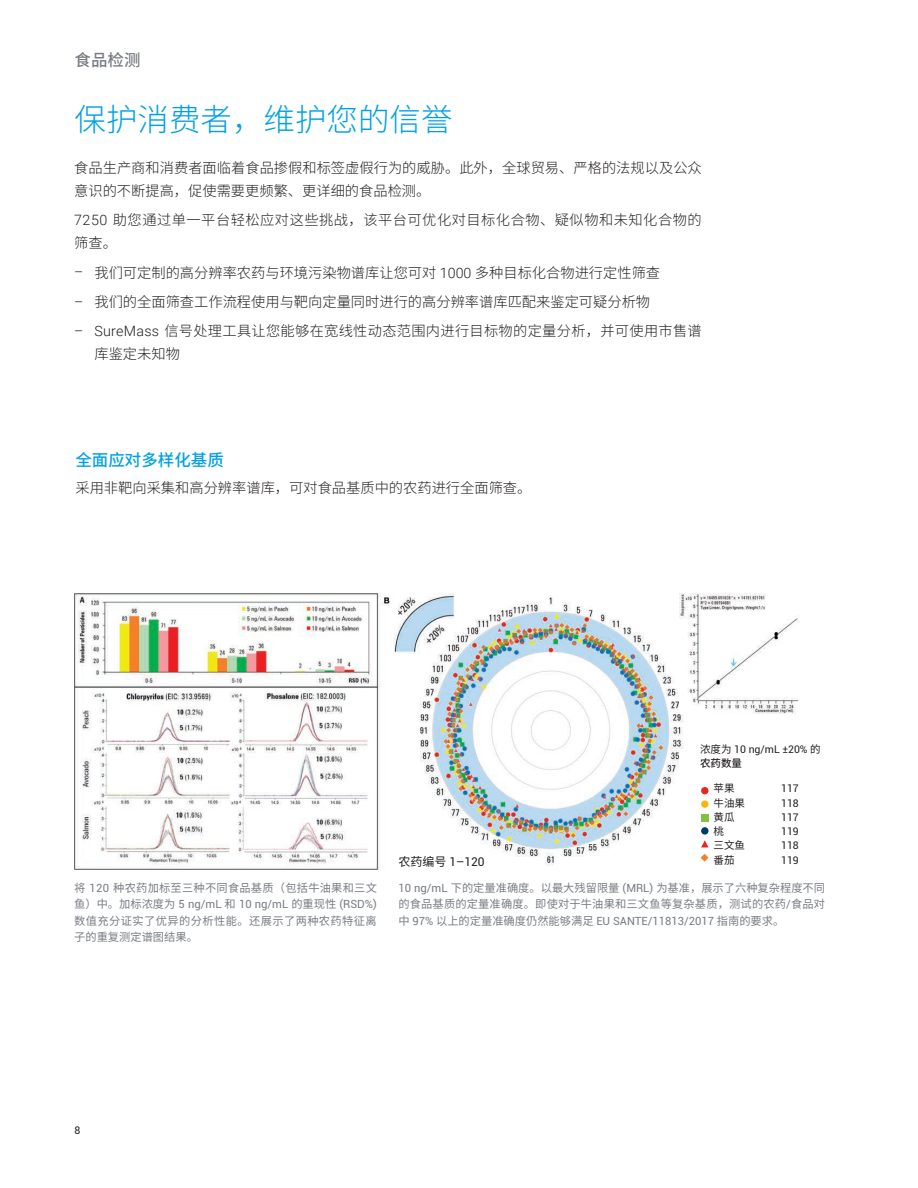
<style>
.page{position:relative;width:918px;height:1188px;background:#fff}
.page>*{position:absolute;margin:0;border:0;box-sizing:border-box;transform-origin:0 0}
.t1{font:300 31.5px "Noto Sans CJ Ksc";color:#00a1e3}
.t2{font:500 16.5px "Noto Sans CJ Ksc";color:#00a1e3}
.t3{font:500 16.5px "Noto Sans CJ Ksc";color:#787d83}
.t4{font:300 14.25px/23.2px "Noto Sans CJ Ksc";color:#231f20}
.t5{font:300 14.25px/23.2px "Noto Sans CJ Ksc";letter-spacing:.02em;color:#231f20}
.t6{font:300 14.25px/23.2px "Noto Sans CJ Ksc";letter-spacing:.035em;color:#231f20}
.t7{font:12px "Roboto";color:#231f20}
.t8{font:11.25px/16.5px "Noto Sans CJ Ksc";letter-spacing:.015em;color:#787d83;text-align:justify}
.t9{font:11.25px/16.5px "Noto Sans CJ Ksc";letter-spacing:.035em;color:#787d83}
.t10{font:11.25px "Roboto";color:#787d83}
.t11{font:10.5px "Roboto";color:#231f20}
.t12{font:10.5px "Noto Sans CJ Ksc";color:#231f20}
.t13{font:500 10.5px "Noto Sans CJ Ksc";color:#231f20}
.s1{font-family:"Roboto"}
.s2{font-family:"Noto Sans CJ Ksc"}
</style>
<div class="page">
<img style="left:74px;top:593px;width:725px;height:277px">
<div style="left:701px;top:814px;width:8px;height:7px;background:#81c340"></div>
<svg style="left:701px;top:854px;width:8px;height:8px"></svg>
<div style="left:701px;top:800px;width:8px;height:8px;background:#fbb416;border-radius:50%"></div>
<div style="left:701px;top:787px;width:8px;height:7px;background:#e72621;border-radius:50%"></div>
<div style="left:701px;top:827px;width:8px;height:8px;background:#003a63;border-radius:50%"></div>
<svg style="left:701px;top:840px;width:8px;height:7px"></svg>
<p class="t3" style="left:75px;top:51px;width:67px">食品检测</p>
<h1 class="t1" style="left:75px;top:101px;width:380px">保护消费者，维护您的信誉</h1>
<p class="t4" style="left:74px;top:156px;width:629px">食品生产商和消费者面临着食品掺假和标签虚假行为的威胁。此外，全球贸易、严格的法规以及公众意识的不断提高，促使需要更频繁、更详细的食品检测。</p>
<p class="t6" style="left:74px;top:209px;width:629px"><span class="s1">7250</span> 助您通过单一平台轻松应对这些挑战，该平台可优化对目标化合物、疑似物和未知化合物的筛查。</p>
<p class="t4" style="left:74px;top:261px;width:588px"><span class="s1">–</span> 我们可定制的高分辨率农药与环境污染物谱库让您可对 <span class="s1">1000</span> 多种目标化合物进行定性筛查</p>
<p class="t4" style="left:74px;top:290px;width:577px"><span class="s1">–</span> 我们的全面筛查工作流程使用与靶向定量同时进行的高分辨率谱库匹配来鉴定可疑分析物</p>
<p class="t5" style="left:94px;top:320px;width:609px;text-indent:-20px"><span class="s1">– SureMass</span> 信号处理工具让您能够在宽线性动态范围内进行目标物的定量分析，并可使用市售谱库鉴定未知物</p>
<p class="t2" style="left:75px;top:451px;width:150px">全面应对多样化基质</p>
<p class="t4" style="left:75px;top:477px;width:457px">采用非靶向采集和高分辨率谱库，可对食品基质中的农药进行全面筛查。</p>
<p class="t7" style="left:398px;top:854px;width:88px"><span class="s2">农药编号</span> 1–120</p>
<p class="t11" style="left:700px;top:742px;width:122px"><span class="s2">浓度为</span> 10 ng/mL ±20% <span class="s2">的</span></p>
<p class="t13" style="left:700px;top:758px;width:43px">农药数量</p>
<p class="t12" style="left:714px;top:783px;width:22px">苹果</p>
<p class="t11" style="left:781px;top:781px;width:19px">117</p>
<p class="t12" style="left:714px;top:797px;width:33px">牛油果</p>
<p class="t11" style="left:781px;top:796px;width:19px">118</p>
<p class="t12" style="left:714px;top:811px;width:22px">黄瓜</p>
<p class="t11" style="left:781px;top:810px;width:19px">117</p>
<p class="t12" style="left:714px;top:825px;width:12px">桃</p>
<p class="t11" style="left:781px;top:824px;width:19px">119</p>
<p class="t12" style="left:714px;top:840px;width:33px">三文鱼</p>
<p class="t11" style="left:781px;top:838px;width:19px">118</p>
<p class="t12" style="left:714px;top:854px;width:22px">番茄</p>
<p class="t11" style="left:781px;top:853px;width:19px">119</p>
<p class="t8" style="left:74px;top:880px;width:304px">将 <span class="s1">120</span> 种农药加标至三种不同食品基质（包括牛油果和三文</p>
<p class="t10" style="left:74px;top:896px;width:304px"><span class="s2">鱼）中。加标浓度为</span> 5 ng/mL <span class="s2">和</span> 10 ng/mL <span class="s2">的重现性</span> (RSD%)</p>
<p class="t9" style="left:74px;top:913px;width:304px">数值充分证实了优异的分析性能。还展示了两种农药特征离子的重复测定谱图结果。</p>
<p class="t8" style="left:398px;top:880px;width:428px"><span class="s1">10 ng/mL</span> 下的定量准确度。以最大残留限量 <span class="s1">(MRL)</span> 为基准，展示了六种复杂程度不同的食品基质的定量准确度。即使对于牛油果和三文鱼等复杂基质，测试的农药<span class="s1">/</span>食品对中 <span class="s1">97%</span> 以上的定量准确度仍然能够满足 <span class="s1">EU SANTE/11813/2017</span> 指南的要求。</p>
<p class="t11" style="left:75px;top:1123px;width:7px">8</p>
</div>
